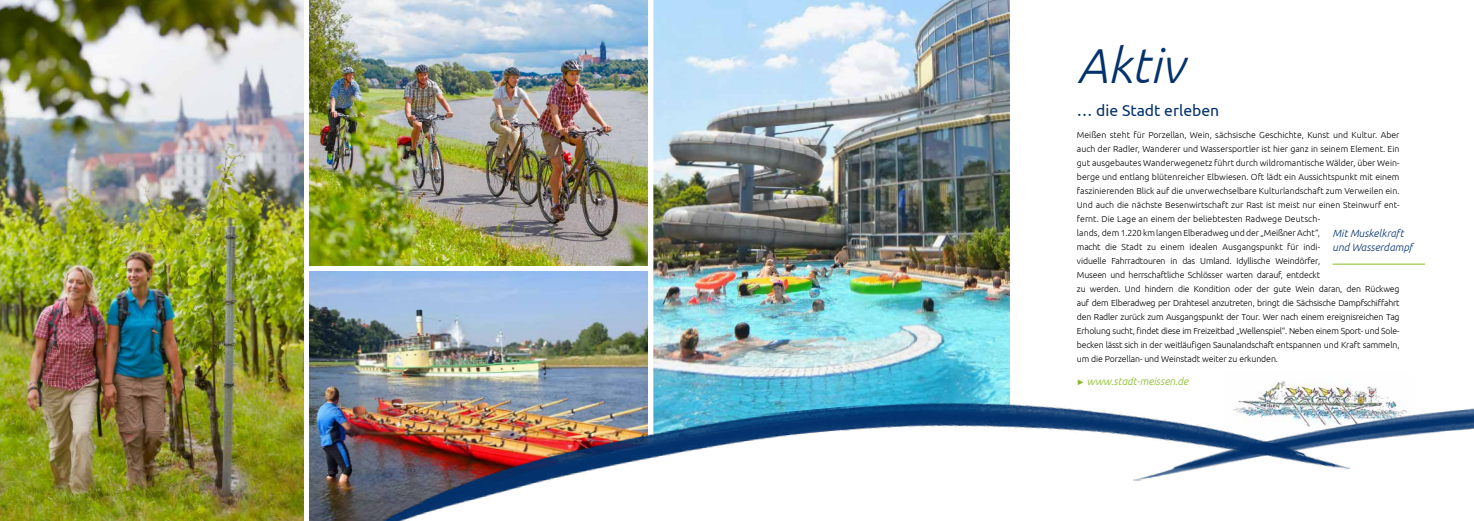
<style>
.page{position:relative;width:1474px;height:521px;background:#fff}
.page>*{position:absolute;margin:0;border:0;box-sizing:border-box;transform-origin:0 0}
.t1{font:italic 300 49px "Ubuntu";color:#03326c}
.t2{font:15.75px "Ubuntu";color:#03326c}
.t3{font:italic 300 10.5px/14px "Ubuntu";color:#03326c}
.t4{font:italic 300 10.5px "Ubuntu";color:#86bc25}
.t5{font:300 8.75px/14px "Ubuntu";letter-spacing:-.01em;color:#000}
.s1{font-family:"Arial";font-weight:400;font-style:normal;font-size:7.88px}
</style>
<div class="page">
<img style="left:310px;top:272px;width:337px;height:249px">
<img style="left:0;top:0;width:303px;height:521px">
<img style="left:310px;top:0;width:337px;height:266px">
<hr style="left:1332px;top:264px;width:92px;height:1px;background:#86bc25">
<img style="left:653px;top:0;width:356px;height:334px">
<img style="left:366px;top:334px;width:644px;height:27px">
<img style="left:1350px;top:408px;width:123px;height:34px">
<img style="left:361px;top:361px;width:989px;height:160px">
<img style="left:1223px;top:371px;width:191px;height:59px">
<h1 class="t1" style="left:1076px;top:36px;width:108px">Aktiv</h1>
<h2 class="t2" style="left:1076px;top:101px;width:144px">… die Stadt erleben</h2>
<p class="t5" style="left:1076px;top:128px;width:324px">Meißen steht für Porzellan, Wein, sächsische Geschichte, Kunst und Kultur. Aber auch der Radler, Wanderer und Wassersportler ist hier ganz in seinem Element. Ein gut ausgebautes Wanderwegenetz führt durch wildromantische Wälder, über Wein&shy;berge und entlang blütenreicher Elbwiesen. Oft lädt ein Aussichtspunkt mit einem faszinierenden Blick auf die unverwechselbare Kulturlandschaft zum Verweilen ein.<br>Und auch die nächste Besenwirtschaft zur Rast ist meist nur einen Steinwurf ent&shy;fernt. Die Lage an einem der beliebtesten Radwege Deutsch-<br>lands, dem 1.220 km langen Elberadweg und der „Meißner Acht“,<br>macht die Stadt zu einem idealen Ausgangspunkt für indi-<br>viduelle Fahrradtouren in das Umland. Idyllische Weindörfer,<br>Museen und herrschaftliche Schlösser warten darauf, entdeckt<br>zu werden. Und hindern die Kondition oder der gute Wein daran, den Rückweg auf dem Elberadweg per Drahtesel anzutreten, bringt die Sächsische Dampfschiffahrt den Radler zurück zum Ausgangspunkt der Tour. Wer nach einem ereignisreichen Tag Erholung sucht, findet diese im Freizeitbad „Wellenspiel“. Neben einem Sport- und Sole&shy;becken lässt sich in der weitläufigen Saunalandschaft entspannen und Kraft sammeln, um die Porzellan- und Weinstadt weiter zu erkunden.</p>
<p class="t4" style="left:1076px;top:375px;width:113px"><span class="s1">►</span> www.stadt-meissen.de</p>
<p class="t3" style="left:1332px;top:225px;width:82px">Mit Muskelkraft und Wasserdampf</p>
</div>
